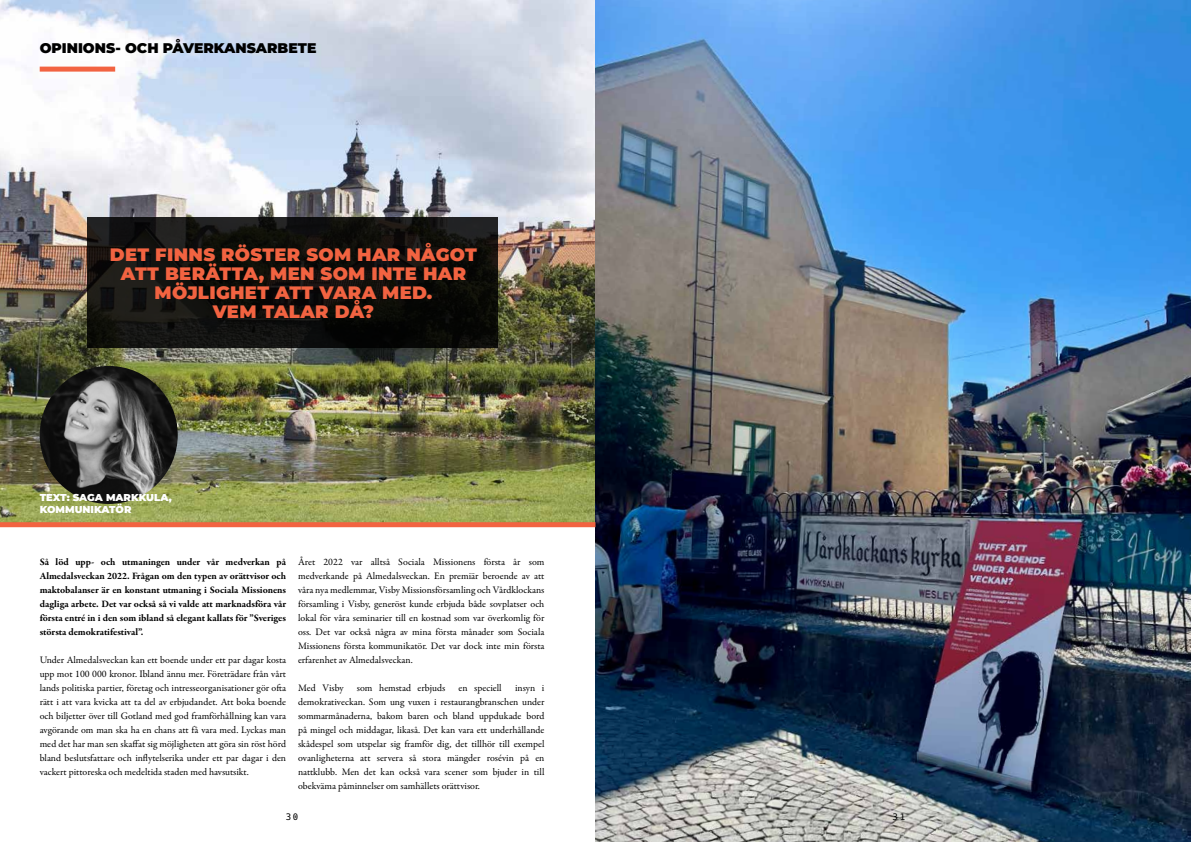
<style>
.page{position:relative;width:1191px;height:842px;background:#fff}
.page>*{position:absolute;margin:0;border:0;box-sizing:border-box;transform-origin:0 0}
.t1{font:900 18px/19px "Montserrat";letter-spacing:.015em;color:#f26341;text-align:center}
.t2{font:900 14px "Montserrat";color:#000}
.t3{font:10px/14px "Garamond Premr Pro";color:#000;text-align:justify}
.t4{font:700 10px/14px "Garamond Premr Pro";color:#000;text-align:justify}
.t5{font:900 10px/12px "Montserrat";color:#fff}
.t6{font:9px "Hack";color:#000}
</style>
<div class="page">
<img style="left:0;top:0;width:595px;height:522px">
<div style="left:40px;top:67px;width:75px;height:5px;background:#f26341"></div>
<svg style="left:87px;top:218px;width:410px;height:130px;background:#100f0c"></svg>
<img style="left:595px;top:0;width:596px;height:842px">
<div style="left:0;top:522px;width:595px;height:5px;background:#f26341"></div>
<img style="left:40px;top:366px;width:138px;height:138px;border-radius:69px">
<h2 class="t2" style="left:40px;top:38px;width:278px">OPINIONS- OCH PÅVERKANSARBETE</h2>
<h1 class="t1" style="left:110px;top:244px;width:369px">DET FINNS RÖSTER SOM HAR NÅGOT<br>ATT BERÄTTA, MEN SOM INTE HAR<br>MÖJLIGHET ATT VARA MED.<br>VEM TALAR DÅ?</h1>
<p class="t5" style="left:40px;top:491px;width:134px">TEXT: SAGA MARKKULA,<br>KOMMUNIKATÖR</p>
<p class="t4" style="left:40px;top:555px;width:248px">Så löd upp- och utmaningen under vår medverkan på Almedalsveckan 2022. Frågan om den typen av orättvisor och maktobalanser är en konstant utmaning i Sociala Missionens dagliga arbete. Det var också så vi valde att marknadsföra vår första entré in i den som ibland så elegant kallats för ”Sveriges största demokratifestival”.</p>
<p class="t3" style="left:40px;top:653px;width:248px">Under Almedalsveckan kan ett boende under ett par dagar kosta upp mot 100 000 kronor. Ibland ännu mer. Företrädare från vårt lands politiska partier, företag och intresseorganisationer gör ofta rätt i att vara kvicka att ta del av erbjudandet. Att boka boende och biljetter över till Gotland med god framförhållning kan vara avgörande om man ska ha en chans att få vara med. Lyckas man med det har man sen skaffat sig möjligheten att göra sin röst hörd bland beslutsfattare och inflytelserika under ett par dagar i den vackert pittoreska och medeltida staden med havsutsikt.</p>
<p class="t3" style="left:298px;top:555px;width:248px">Året 2022 var alltså Sociala Missionens första år som medverkande på Almedalsveckan. En premiär beroende av att våra nya medlemmar, Visby Missionsförsamling och Vårdklockans församling i Visby, generöst kunde erbjuda både sovplatser och lokal för våra seminarier till en kostnad som var överkomlig för oss. Det var också några av mina första månader som Sociala Missionens första kommunikatör. Det var dock inte min första erfarenhet av Almedalsveckan.</p>
<p class="t3" style="left:298px;top:681px;width:47px">Med Visby</p>
<p class="t3" style="left:357px;top:681px;width:90px">som hemstad erbjuds</p>
<p class="t3" style="left:458px;top:681px;width:45px">en speciell</p>
<p class="t3" style="left:298px;top:681px;width:248px;text-indent:217px">insyn i demokrativeckan. Som ung vuxen i restaurangbranschen under sommarmånaderna, bakom baren och bland uppdukade bord på mingel och middagar, likaså. Det kan vara ett underhållande skådespel som utspelar sig framför dig, det tillhör till exempel ovanligheterna att servera så stora mängder rosévin på en nattklubb. Men det kan också vara scener som bjuder in till obekväma påminnelser om samhällets orättvisor.</p>
<p class="t6" style="left:286px;top:811px;width:14px">30</p>
<p class="t6" style="left:892px;top:811px;width:14px">31</p>
</div>
